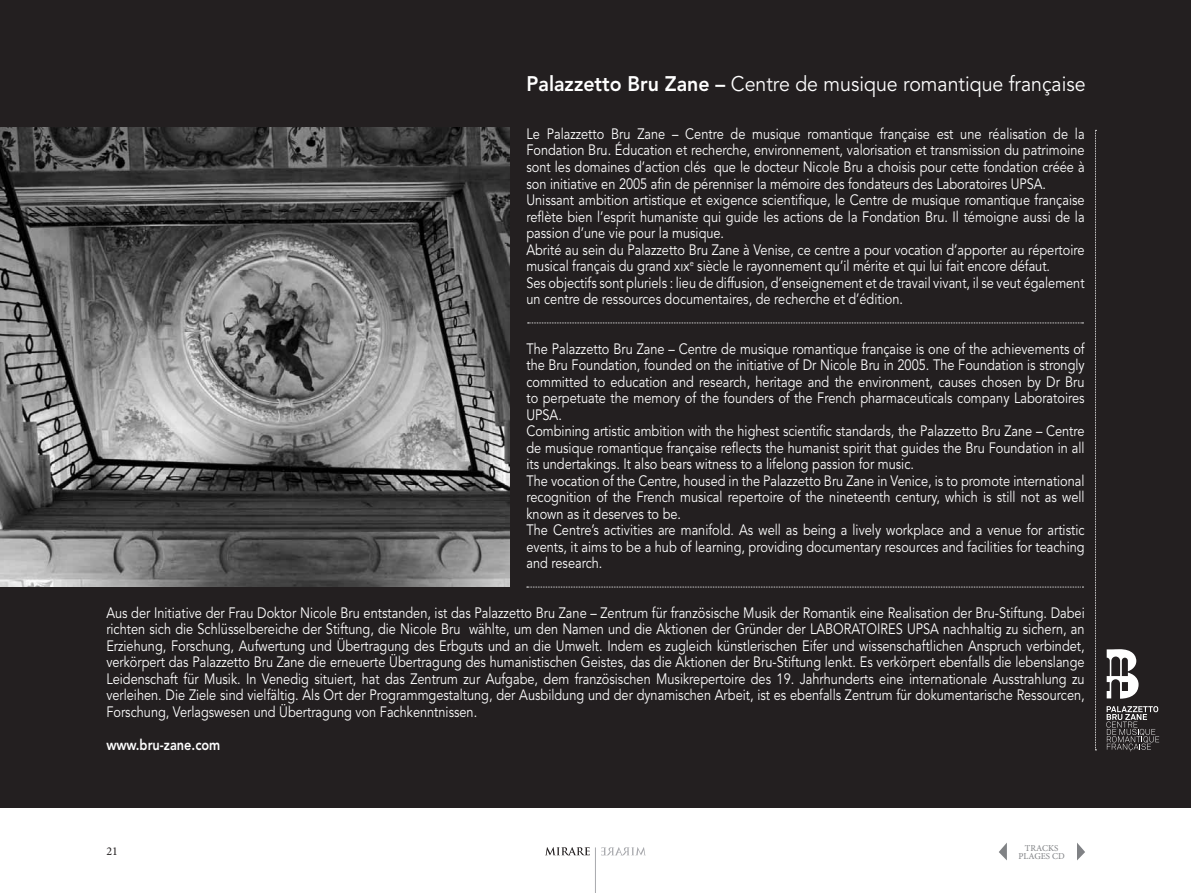
<style>
.page{position:relative;width:1191px;height:893px;background:#fff}
.page>*{position:absolute;margin:0;border:0;box-sizing:border-box;transform-origin:0 0}
.t1{font:21px "Avenir";color:#fff;scale:.93 1}
.t2{font:15px/16.5px "Avenir";color:#fff;scale:.85 1}
.t3{font:800 15px "Avenir";color:#fff;scale:.85 1}
.t4{font:12px "Minion Pro";color:#231f20}
.t5{font:9px/7.5px "Minion Pro";color:#808285;text-align:center}
.s1{font-weight:800}
</style>
<div class="page">
<svg style="left:999px;top:843px;width:8px;height:17px"></svg>
<svg style="left:1077px;top:843px;width:8px;height:17px"></svg>
<svg style="left:545px;top:847px;width:45px;height:8px"></svg>
<svg style="left:601px;top:847px;width:45px;height:8px"></svg>
<hr style="left:595px;top:847px;width:1px;height:46px;background:#a8a9ad">
<div style="left:0;top:0;width:1191px;height:808px;background:#231f20"></div>
<img style="left:0;top:128px;width:509px;height:459px">
<svg style="left:1106px;top:649px;width:32px;height:50px"></svg>
<svg style="left:1106px;top:706px;width:53px;height:45px"></svg>
<svg style="left:1095px;top:130px;width:1px;height:620px"></svg>
<svg style="left:527px;top:323px;width:556px;height:1px"></svg>
<svg style="left:527px;top:587px;width:556px;height:1px"></svg>
<h1 class="t1" style="left:526px;top:72px;width:602px"><span class="s1">Palazzetto Bru Zane –</span> Centre de musique romantique française</h1>
<p class="t2" style="left:526px;top:126px;width:658px">Le Palazzetto Bru Zane – Centre de musique romantique française est une réalisation de la Fondation Bru. Éducation et recherche, environnement, valorisation et transmission du patrimoine sont les domaines d’action clés que le docteur Nicole Bru a choisis pour cette fondation créée à son initiative en 2005 afin de pérenniser la mémoire des fondateurs des Laboratoires UPSA.<br>Unissant ambition artistique et exigence scientifique, le Centre de musique romantique française reflète bien l’esprit humaniste qui guide les actions de la Fondation Bru. Il témoigne aussi de la passion d’une vie pour la musique.<br>Abrité au sein du Palazzetto Bru Zane à Venise, ce centre a pour vocation d’apporter au répertoire musical français du grand xıx<sup>e</sup> siècle le rayonnement qu’il mérite et qui lui fait encore défaut.<br>Ses objectifs sont pluriels : lieu de diffusion, d’enseignement et de travail vivant, il se veut également un centre de ressources documentaires, de recherche et d’édition.</p>
<p class="t2" style="left:526px;top:340px;width:658px">The Palazzetto Bru Zane – Centre de musique romantique française is one of the achievements of the Bru Foundation, founded on the initiative of Dr Nicole Bru in 2005. The Foundation is strongly committed to education and research, heritage and the environment, causes chosen by Dr Bru to perpetuate the memory of the founders of the French pharmaceuticals company Laboratoires UPSA.<br>Combining artistic ambition with the highest scientific standards, the Palazzetto Bru Zane – Centre de musique romantique française reflects the humanist spirit that guides the Bru Foundation in all its undertakings. It also bears witness to a lifelong passion for music.<br>The vocation of the Centre, housed in the Palazzetto Bru Zane in Venice, is to promote international recognition of the French musical repertoire of the nineteenth century, which is still not as well known as it deserves to be.<br>The Centre’s activities are manifold. As well as being a lively workplace and a venue for artistic events, it aims to be a hub of learning, providing documentary resources and facilities for teaching and research.</p>
<p class="t2" style="left:106px;top:604px;width:1152px;text-align:justify">Aus der Initiative der Frau Doktor Nicole Bru entstanden, ist das Palazzetto Bru Zane – Zentrum für französische Musik der Romantik eine Realisation der Bru-Stiftung. Dabei richten sich die Schlüsselbereiche der Stiftung, die Nicole Bru wählte, um den Namen und die Aktionen der Gründer der LABORATOIRES UPSA nachhaltig zu sichern, an Erziehung, Forschung, Aufwertung und Übertragung des Erbguts und an die Umwelt. Indem es zugleich künstlerischen Eifer und wissenschaftlichen Anspruch verbindet, verkörpert das Palazzetto Bru Zane die erneuerte Übertragung des humanistischen Geistes, das die Aktionen der Bru-Stiftung lenkt. Es verkörpert ebenfalls die lebenslange Leidenschaft für Musik. In Venedig situiert, hat das Zentrum zur Aufgabe, dem französischen Musikrepertoire des 19. Jahrhunderts eine internationale Ausstrahlung zu verleihen. Die Ziele sind vielfältig. Als Ort der Programmgestaltung, der Ausbildung und der dynamischen Arbeit, ist es ebenfalls Zentrum für dokumentarische Ressourcen, Forschung, Verlagswesen und Übertragung von Fachkenntnissen.</p>
<p class="t3" style="left:106px;top:735px;width:136px">www.bru-zane.com</p>
<p class="t4" style="left:106px;top:843px;width:13px">21</p>
<p class="t5" style="left:1018px;top:844px;width:48px">TRACKS<br>PLAGES CD</p>
</div>
